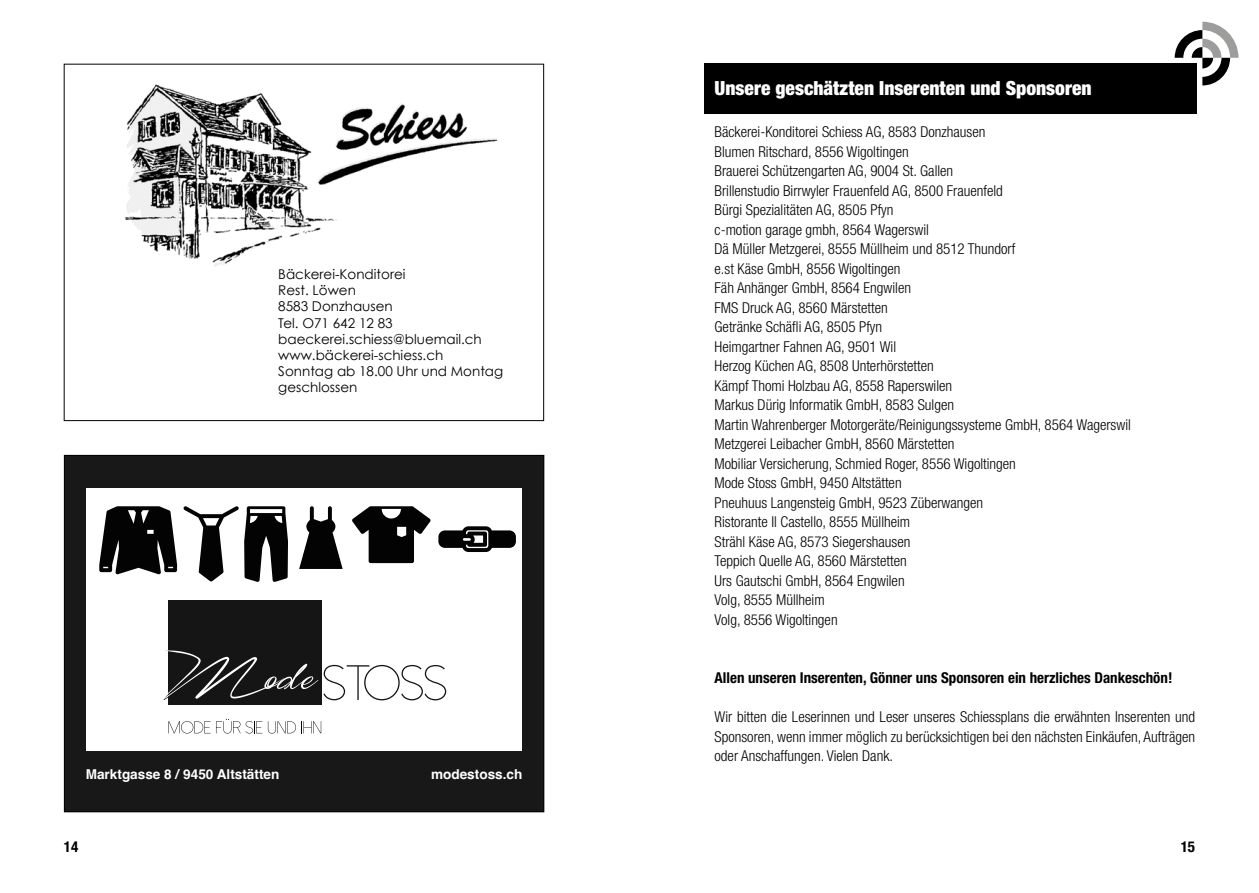
<style>
.page{position:relative;width:1259px;height:893px;background:#fff}
.page>*{position:absolute;margin:0;border:0;box-sizing:border-box;transform-origin:0 0}
.t1{font:900 condensed 19.5px "Helvetica Neue LT Std";color:#fff}
.t2{font:300 condensed 15px/19.5px "Helvetica Neue LT Std";color:#000}
.t3{font:700 condensed 15px "Helvetica Neue LT Std";color:#000}
.t4{font:700 13.65px "Helvetica";color:#fff}
.t5{font:13.5px/16.2px "Century Gothic";color:#000}
</style>
<div class="page">
<svg style="left:1174px;top:22px;width:64px;height:63px"></svg>
<div style="left:704px;top:63px;width:493px;height:51px;background:#000"></div>
<img style="left:125px;top:84px;width:373px;height:183px">
<div style="left:168px;top:600px;width:153px;height:105px;background:#151515"></div>
<svg style="left:168px;top:721px;width:42px;height:12px"></svg>
<svg style="left:216px;top:719px;width:46px;height:15px"></svg>
<svg style="left:268px;top:721px;width:53px;height:13px"></svg>
<svg style="left:163px;top:650px;width:283px;height:50px"></svg>
<svg style="left:438px;top:526px;width:78px;height:26px"></svg>
<svg style="left:299px;top:506px;width:44px;height:63px"></svg>
<svg style="left:99px;top:506px;width:78px;height:68px"></svg>
<svg style="left:183px;top:506px;width:105px;height:76px"></svg>
<svg style="left:352px;top:506px;width:79px;height:57px"></svg>
<div style="left:64px;top:455px;width:22px;height:357px;background:#181818"></div>
<div style="left:64px;top:455px;width:480px;height:32px;background:#181818"></div>
<div style="left:64px;top:752px;width:480px;height:60px;background:#181818"></div>
<div style="left:522px;top:455px;width:22px;height:357px;background:#181818"></div>
<p class="t5" style="left:278px;top:266px;width:226px">Bäckerei-Konditorei<br>Rest. Löwen<br>8583 Donzhausen<br>Tel. O71 642 12 83 baeckerei.schiess@bluemail.ch www.bäckerei-schiess.ch<br>Sonntag ab 18.00 Uhr und Montag geschlossen</p>
<p class="t4" style="left:86px;top:766px;width:195px">Marktgasse 8 / 9450 Altstätten</p>
<p class="t4" style="left:431px;top:766px;width:93px">modestoss.ch</p>
<p class="t3" style="left:64px;top:837px;width:16px">14</p>
<h1 class="t1" style="left:714px;top:76px;width:378px">Unsere geschätzten Inserenten und Sponsoren</h1>
<p class="t2" style="left:714px;top:122px;width:418px">Bäckerei-Konditorei Schiess AG, 8583 Donzhausen<br>Blumen Ritschard, 8556 Wigoltingen<br>Brauerei Schützengarten AG, 9004 St. Gallen<br>Brillenstudio Birrwyler Frauenfeld AG, 8500 Frauenfeld<br>Bürgi Spezialitäten AG, 8505 Pfyn<br>c-motion garage gmbh, 8564 Wagerswil<br>Dä Müller Metzgerei, 8555 Müllheim und 8512 Thundorf<br>e.st Käse GmbH, 8556 Wigoltingen<br>Fäh Anhänger GmbH, 8564 Engwilen<br>FMS Druck AG, 8560 Märstetten<br>Getränke Schäfli AG, 8505 Pfyn<br>Heimgartner Fahnen AG, 9501 Wil<br>Herzog Küchen AG, 8508 Unterhörstetten<br>Kämpf Thomi Holzbau AG, 8558 Raperswilen<br>Markus Dürig Informatik GmbH, 8583 Sulgen<br>Martin Wahrenberger Motorgeräte/Reinigungssysteme GmbH, 8564 Wagerswil Metzgerei Leibacher GmbH, 8560 Märstetten<br>Mobiliar Versicherung, Schmied Roger, 8556 Wigoltingen<br>Mode Stoss GmbH, 9450 Altstätten<br>Pneuhuus Langensteig GmbH, 9523 Züberwangen<br>Ristorante Il Castello, 8555 Müllheim<br>Strähl Käse AG, 8573 Siegershausen<br>Teppich Quelle AG, 8560 Märstetten<br>Urs Gautschi GmbH, 8564 Engwilen<br>Volg, 8555 Müllheim<br>Volg, 8556 Wigoltingen</p>
<p class="t3" style="left:714px;top:669px;width:459px">Allen unseren Inserenten, Gönner uns Sponsoren ein herzliches Dankeschön!</p>
<p class="t2" style="left:714px;top:707px;width:482px;text-align:justify">Wir bitten die Leserinnen und Leser unseres Schiessplans die erwähnten Inserenten und Sponsoren, wenn immer möglich zu berücksichtigen bei den nächsten Einkäufen, Aufträgen oder Anschaffungen. Vielen Dank.</p>
<p class="t3" style="left:1180px;top:837px;width:16px">15</p>
</div>
